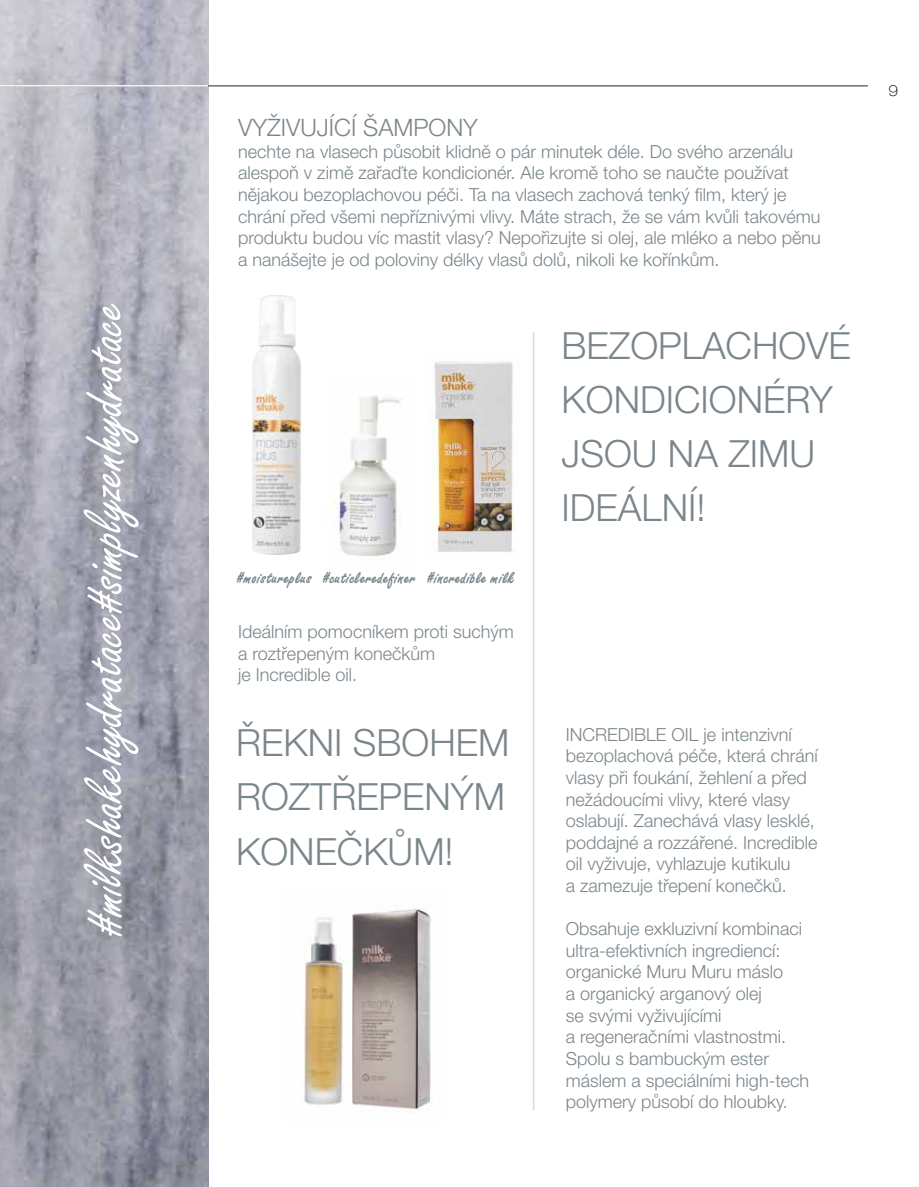
<style>
.page{position:relative;width:919px;height:1187px;background:#fff}
.page>*{position:absolute;margin:0;border:0;box-sizing:border-box;transform-origin:0 0}
.t1{font:60px "Freestyle Script";color:#fff}
.t2{font:300 37.5px/54px "Helvetica Neue LT Pro";color:#7b868c}
.t3{font:300 24px "Helvetica Neue LT Pro";color:#7b868c}
.t4{font:300 18px/21.6px "Helvetica Neue LT Pro";color:#7b868c}
.t5{font:700 18px "Freestyle Scr DEE";color:#7b868c;scale:.9 1}
.t6{font:100 expanded 15px "Helvetica Neue LT Pro";color:#000}
</style>
<div class="page">
<img style="left:0;top:0;width:208px;height:1186px">
<hr style="left:533px;top:332px;width:1px;height:778px;background:#dadada">
<img style="left:328px;top:395px;width:74px;height:162px">
<img style="left:300px;top:908px;width:131px;height:205px">
<img style="left:432px;top:361px;width:82px;height:192px">
<img style="left:252px;top:295px;width:49px;height:260px">
<hr style="left:0;top:85px;width:867px;height:2px;background:#706f6f">
<hr style="left:0;top:85px;width:208px;height:2px;background:#fff">
<h1 class="t1" style="left:72px;top:934px;width:637px;rotate:-90deg">#milkshakehydratace#simplyzenhydratace</h1>
<h3 class="t3" style="left:238px;top:113px;width:241px">VYŽIVUJÍCÍ ŠAMPONY</h3>
<p class="t4" style="left:238px;top:140px;width:584px">nechte na vlasech působit klidně o pár minutek déle. Do svého arzenálu alespoň v zimě zařaďte kondicionér. Ale kromě toho se naučte používat nějakou bezoplachovou péči. Ta na vlasech zachová tenký film, který je chrání před všemi nepříznivými vlivy. Máte strach, že se vám kvůli takovému produktu budou víc mastit vlasy? Nepořizujte si olej, ale mléko a nebo pěnu a nanášejte je od poloviny délky vlasů dolů, nikoli ke kořínkům.</p>
<p class="t5" style="left:237px;top:567px;width:309px">#moistureplus #cuticleredefiner #incredible milk</p>
<p class="t4" style="left:238px;top:620px;width:277px">Ideálním pomocníkem proti suchým a roztřepeným konečkům<br>je Incredible oil.</p>
<h2 class="t2" style="left:236px;top:715px;width:275px;text-align:justify">ŘEKNI SBOHEM ROZTŘEPENÝM KONEČKŮM!</h2>
<h2 class="t2" style="left:561px;top:317px;width:291px">BEZOPLACHOVÉ<br>KONDICIONÉRY<br>JSOU NA ZIMU<br>IDEÁLNÍ!</h2>
<p class="t4" style="left:566px;top:723px;width:253px">INCREDIBLE OIL je intenzivní bezoplachová péče, která chrání vlasy při foukání, žehlení a před nežádoucími vlivy, které vlasy oslabují. Zanechává vlasy lesklé, poddajné a rozzářené. Incredible oil vyživuje, vyhlazuje kutikulu<br>a zamezuje třepení konečků.</p>
<p class="t4" style="left:566px;top:917px;width:245px">Obsahuje exkluzivní kombinaci ultra-efektivních ingrediencí: organické Muru Muru máslo<br>a organický arganový olej<br>se svými vyživujícími<br>a regeneračními vlastnostmi.<br>Spolu s bambuckým ester máslem a speciálními high-tech polymery působí do hloubky.</p>
<p class="t6" style="left:888px;top:81px;width:11px">9</p>
</div>
